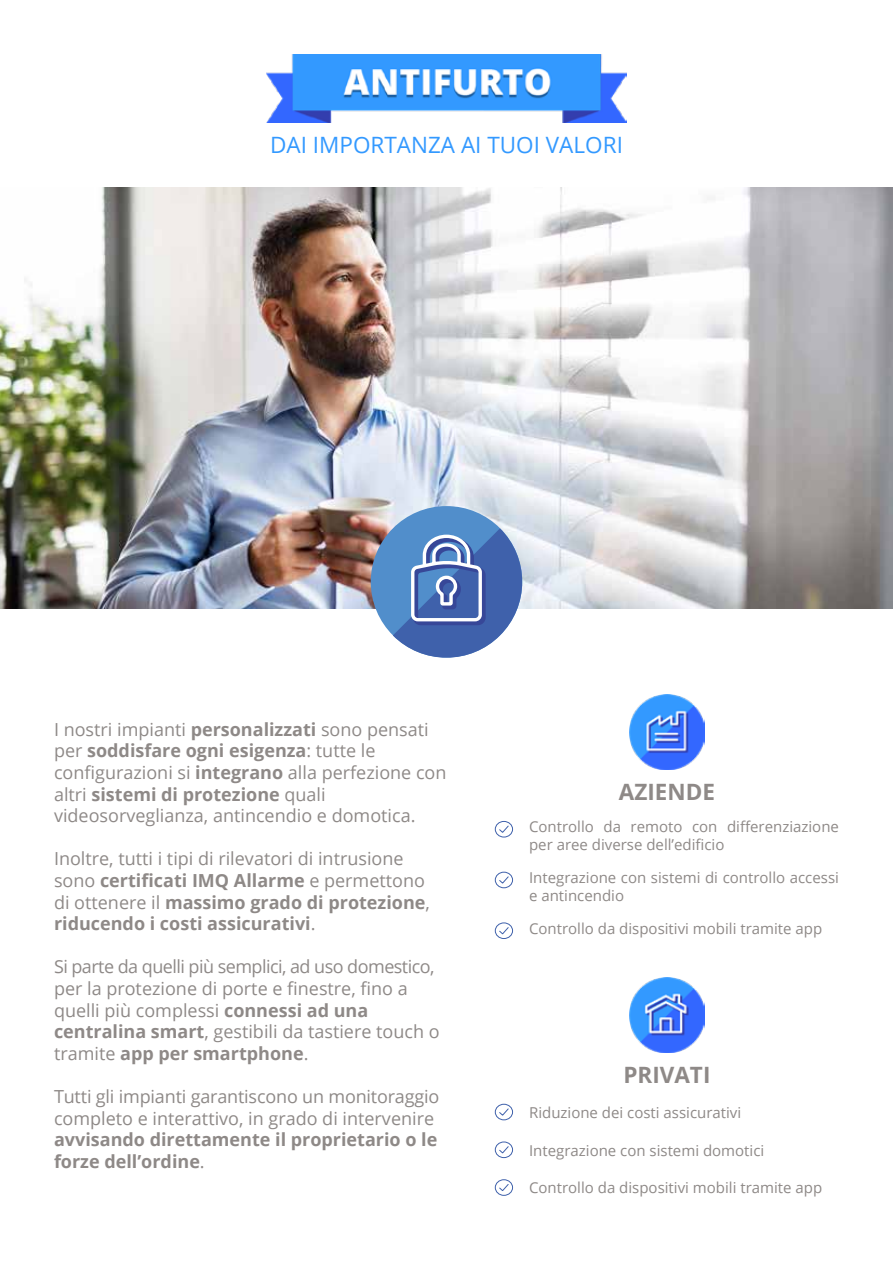
<style>
.page{position:relative;width:893px;height:1263px;background:#fff}
.page>*{position:absolute;margin:0;border:0;box-sizing:border-box;transform-origin:0 0}
.t1{font:22.5px "Open Sans";color:#39f}
.t2{font:700 22.5px "Open Sans";color:#8e8987}
.t3{font:18px/21.6px "Open Sans";color:#8e8987}
.t4{font:700 18px/21.6px "Open Sans";color:#8e8987}
.t5{font:15px/18px "Open Sans";color:#8e8987}
.s1{font-weight:700}
.s2{font-weight:400}
</style>
<div class="page">
<img style="left:0;top:188px;width:893px;height:421px">
<img style="left:266px;top:54px;width:360px;height:68px">
<div style="left:371px;top:506px;width:151px;height:151px;background:#518ecb;border-radius:50%"></div>
<svg style="left:393px;top:528px;width:137px;height:130px"></svg>
<img style="left:629px;top:694px;width:76px;height:76px">
<svg style="left:494px;top:821px;width:19px;height:17px"></svg>
<svg style="left:494px;top:871px;width:19px;height:18px"></svg>
<svg style="left:494px;top:922px;width:19px;height:17px"></svg>
<img style="left:629px;top:977px;width:76px;height:75px">
<svg style="left:494px;top:1103px;width:19px;height:18px"></svg>
<svg style="left:494px;top:1141px;width:19px;height:17px"></svg>
<svg style="left:494px;top:1179px;width:19px;height:17px"></svg>
<p class="t1" style="left:270px;top:129px;width:354px">DAI IMPORTANZA AI TUOI VALORI</p>
<p class="t3" style="left:54px;top:718px;width:394px">I nostri impianti <span class="s1">personalizzati</span> sono pensati per <span class="s1">soddisfare ogni esigenza</span>: tutte le configurazioni si <span class="s1">integrano</span> alla perfezione con altri <span class="s1">sistemi di protezione</span> quali videosorveglianza, antincendio e domotica.</p>
<p class="t4" style="left:54px;top:848px;width:377px"><span class="s2">Inoltre, tutti i tipi di rilevatori di intrusione sono</span> certificati IMQ Allarme <span class="s2">e permettono di ottenere il</span> massimo grado di protezione<span class="s2">, </span>riducendo i costi assicurativi<span class="s2">.</span></p>
<p class="t3" style="left:54px;top:956px;width:387px">Si parte da quelli più semplici, ad uso domestico, per la protezione di porte e finestre, fino a quelli più complessi <span class="s1">connessi ad una centralina smart</span>, gestibili da tastiere touch o tramite <span class="s1">app per smartphone</span>.</p>
<p class="t3" style="left:54px;top:1085px;width:387px">Tutti gli impianti garantiscono un monitoraggio completo e interattivo, in grado di intervenire</p>
<p class="t4" style="left:54px;top:1128px;width:385px">avvisando direttamente il proprietario o le forze dell’ordine<span class="s2">.</span></p>
<p class="t2" style="left:619px;top:776px;width:98px">AZIENDE</p>
<p class="t5" style="left:529px;top:818px;width:311px">Controllo da remoto con differenziazione per aree diverse dell’edificio</p>
<p class="t5" style="left:529px;top:868px;width:311px">Integrazione con sistemi di controllo accessi e antincendio</p>
<p class="t5" style="left:529px;top:919px;width:295px">Controllo da dispositivi mobili tramite app</p>
<p class="t2" style="left:623px;top:1058px;width:89px">PRIVATI</p>
<p class="t5" style="left:529px;top:1103px;width:214px">Riduzione dei costi assicurativi</p>
<p class="t5" style="left:529px;top:1141px;width:237px">Integrazione con sistemi domotici</p>
<p class="t5" style="left:529px;top:1178px;width:295px">Controllo da dispositivi mobili tramite app</p>
</div>
